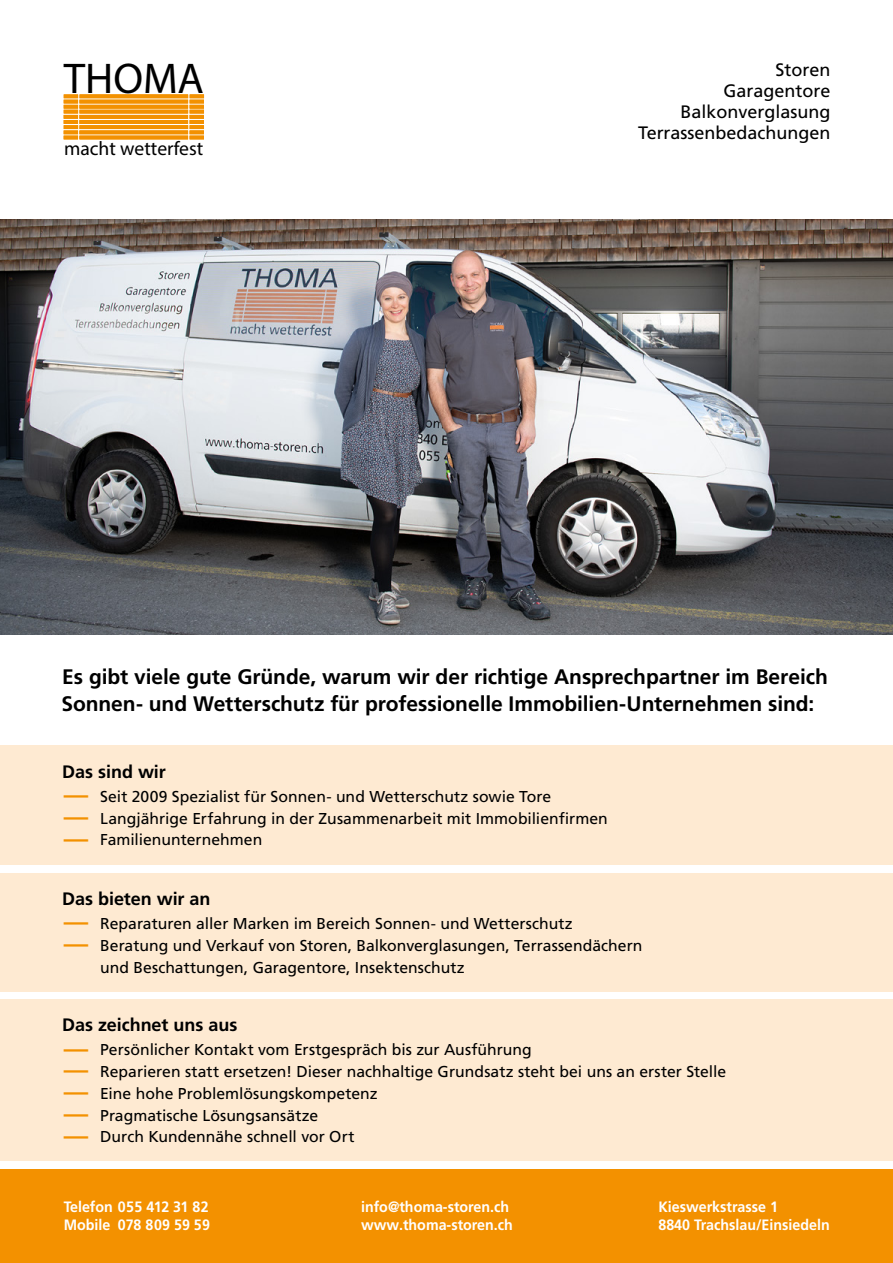
<style>
.page{position:relative;width:893px;height:1263px;background:#fff}
.page>*{position:absolute;margin:0;border:0;box-sizing:border-box;transform-origin:0 0}
.t1{font:43.2px "Myriad Pro";color:#000}
.t2{font:700 21px/27px "Frutiger LT Pro";letter-spacing:-.005em;color:#000}
.t3{font:19.65px "Myriad Pro";color:#000}
.t4{font:18px/21px "Frutiger LT Pro";color:#000;text-align:right}
.t5{font:700 18px "Frutiger LT Pro";letter-spacing:-.005em;color:#000}
.t6{font:15.75px/21.8px "Frutiger LT Pro";color:#000}
.t7{font:700 15px/18px "Frutiger LT Pro";color:#fff;scale:.95 1}
.s1{font-weight:700;font-size:24.45px;color:#f39100}
</style>
<div class="page">
<div style="left:0;top:1169px;width:893px;height:94px;background:#f39100"></div>
<div style="left:0;top:745px;width:893px;height:119px;background:#feead2"></div>
<div style="left:0;top:873px;width:893px;height:118px;background:#feead2"></div>
<div style="left:0;top:1000px;width:893px;height:161px;background:#feead2"></div>
<img style="left:0;top:219px;width:893px;height:415px">
<div style="left:64px;top:110px;width:14px;height:3px;border:1px solid #f39100"></div>
<hr style="left:190px;top:110px;width:14px;height:3px;background:#f39100">
<hr style="left:80px;top:110px;width:108px;height:3px;background:#f39100">
<div style="left:64px;top:115px;width:14px;height:4px;border:1px solid #f39100"></div>
<div style="left:64px;top:115px;width:14px;height:3px;border:1px solid #f39100"></div>
<hr style="left:190px;top:115px;width:14px;height:4px;background:#f39407">
<hr style="left:190px;top:115px;width:14px;height:3px;background:#f39100">
<hr style="left:80px;top:115px;width:108px;height:4px;background:#f39407">
<hr style="left:80px;top:115px;width:108px;height:3px;background:#f39100">
<div style="left:64px;top:120px;width:14px;height:4px;border:1px solid #f39100"></div>
<hr style="left:190px;top:120px;width:14px;height:4px;background:#f39100">
<hr style="left:80px;top:120px;width:108px;height:4px;background:#f39100">
<div style="left:64px;top:125px;width:14px;height:4px;border:1px solid #f39100"></div>
<div style="left:64px;top:126px;width:14px;height:3px;border:1px solid #f39100"></div>
<hr style="left:190px;top:125px;width:14px;height:4px;background:#f39100">
<hr style="left:80px;top:125px;width:108px;height:4px;background:#f39100">
<div style="left:64px;top:131px;width:14px;height:3px;border:1px solid #f39100"></div>
<hr style="left:190px;top:131px;width:14px;height:3px;background:#f39100">
<hr style="left:80px;top:131px;width:108px;height:3px;background:#f39100">
<div style="left:64px;top:136px;width:14px;height:3px;border:1px solid #f39100"></div>
<hr style="left:190px;top:136px;width:14px;height:3px;background:#f39100">
<hr style="left:80px;top:136px;width:108px;height:3px;background:#f39100">
<div style="left:64px;top:95px;width:14px;height:3px;border:1px solid #f39100"></div>
<hr style="left:190px;top:95px;width:14px;height:3px;background:#f39100">
<hr style="left:80px;top:95px;width:108px;height:3px;background:#f39100">
<div style="left:64px;top:100px;width:14px;height:3px;border:1px solid #f39100"></div>
<hr style="left:190px;top:100px;width:14px;height:3px;background:#f39100">
<hr style="left:80px;top:100px;width:108px;height:3px;background:#f39100">
<div style="left:64px;top:105px;width:14px;height:3px;border:1px solid #f39100"></div>
<hr style="left:190px;top:105px;width:14px;height:3px;background:#f39100">
<hr style="left:80px;top:105px;width:108px;height:3px;background:#f39100">
<h1 class="t1" style="left:64px;top:52px;width:142px">THOMA</h1>
<p class="t3" style="left:64px;top:137px;width:141px">macht wetterfest</p>
<p class="t4" style="left:638px;top:60px;width:194px">Storen<br>Garagentore<br>Balkonverglasung<br>Terrassenbedachungen</p>
<h2 class="t2" style="left:61px;top:663px;width:768px">Es gibt viele gute Gründe, warum wir der richtige Ansprechpartner im Bereich<br>Sonnen- und Wetterschutz für professionelle Immobilien-Unternehmen sind:</h2>
<p class="t5" style="left:62px;top:761px;width:105px">Das sind wir</p>
<p class="t6" style="left:64px;top:785px;width:489px"><span class="s1">—</span> Seit 2009 Spezialist für Sonnen- und Wetterschutz sowie Tore</p>
<p class="t6" style="left:64px;top:807px;width:546px"><span class="s1">—</span> Langjährige Erfahrung in der Zusammenarbeit mit Immobilienfirmen</p>
<p class="t6" style="left:64px;top:829px;width:200px"><span class="s1">—</span> Familienunternehmen</p>
<p class="t5" style="left:62px;top:888px;width:150px">Das bieten wir an</p>
<p class="t6" style="left:64px;top:913px;width:510px"><span class="s1">—</span> Reparaturen aller Marken im Bereich Sonnen- und Wetterschutz</p>
<p class="t6" style="left:100px;top:934px;width:544px;text-indent:-36px"><span class="s1">—</span> Beratung und Verkauf von Storen, Balkonverglasungen, Terrassendächern und Beschattungen, Garagentore, Insektenschutz</p>
<p class="t5" style="left:62px;top:1014px;width:177px">Das zeichnet uns aus</p>
<p class="t6" style="left:64px;top:1039px;width:470px"><span class="s1">—</span> Persönlicher Kontakt vom Erstgespräch bis zur Ausführung</p>
<p class="t6" style="left:64px;top:1061px;width:664px"><span class="s1">—</span> Reparieren statt ersetzen! Dieser nachhaltige Grundsatz steht bei uns an erster Stelle</p>
<p class="t6" style="left:64px;top:1083px;width:315px"><span class="s1">—</span> Eine hohe Problemlösungskompetenz</p>
<p class="t6" style="left:64px;top:1104px;width:256px"><span class="s1">—</span> Pragmatische Lösungsansätze</p>
<p class="t6" style="left:64px;top:1126px;width:292px"><span class="s1">—</span> Durch Kundennähe schnell vor Ort</p>
<p class="t7" style="left:64px;top:1198px;width:155px">Telefon 055 412 31 82<br>Mobile 078 809 59 59</p>
<p class="t7" style="left:361px;top:1198px;width:161px">info@thoma-storen.ch www.thoma-storen.ch</p>
<p class="t7" style="left:658px;top:1198px;width:182px">Kieswerkstrasse 1<br>8840 Trachslau/Einsiedeln</p>
</div>
